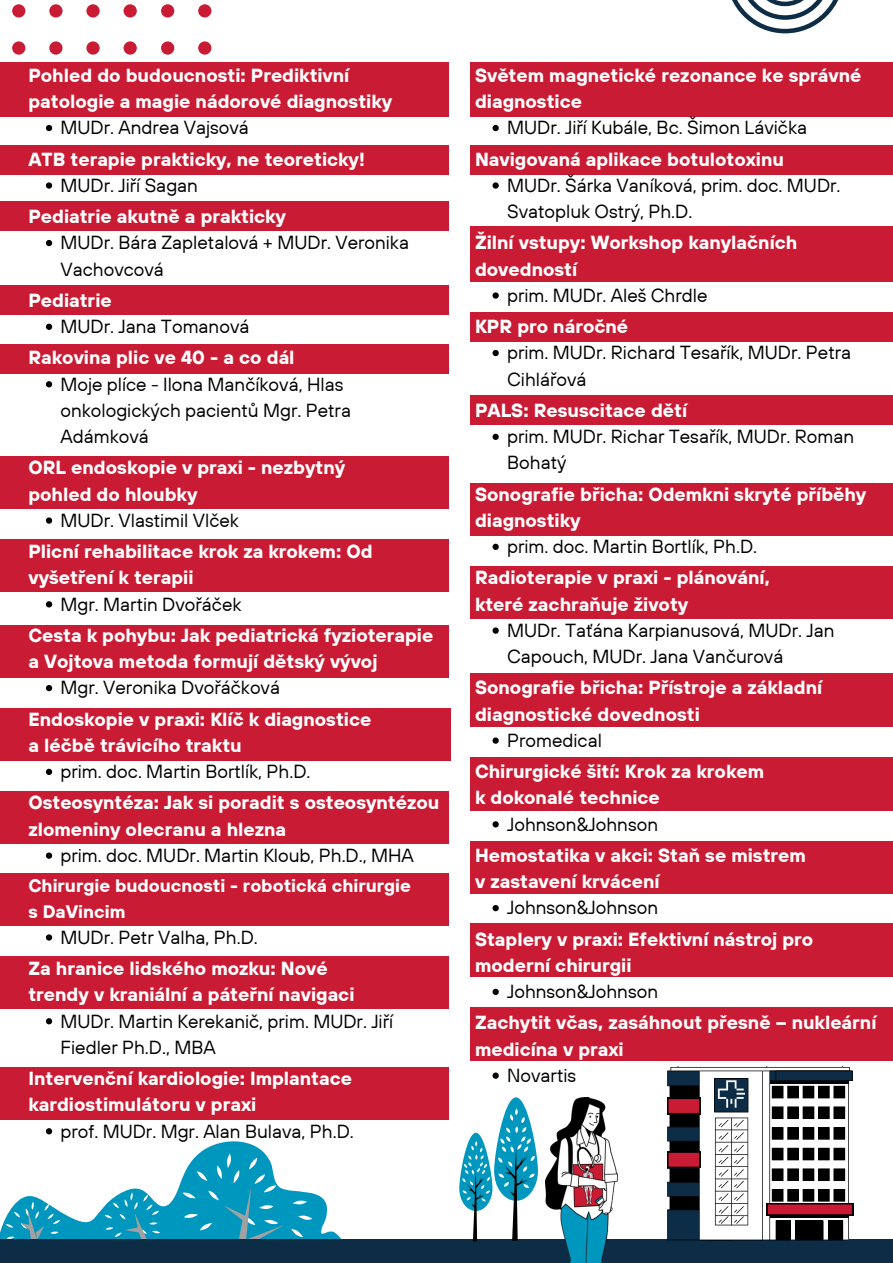
<style>
.page{position:relative;width:893px;height:1263px;background:#fff}
.page>*{position:absolute;margin:0;border:0;box-sizing:border-box;transform-origin:0 0}
.t1{font:700 18.9px/26.2px "TT Hoves";color:#fff}
.t2{font:18.9px/26.2px "TT Hoves";color:#000}
.t3{font:700 18.9px/26.2px "TT Hoves";color:#fcfcfc}
.t4{font:700 18.15px/25.3px "TT Hoves";color:#fff}
</style>
<div class="page">
<div style="left:0;top:62px;width:448px;height:55px;background:#c91b34"></div>
<div style="left:0;top:145px;width:449px;height:29px;background:#c91b34"></div>
<div style="left:0;top:202px;width:449px;height:29px;background:#c91b34"></div>
<div style="left:470px;top:145px;width:423px;height:29px;background:#c91b34"></div>
<div style="left:470px;top:227px;width:423px;height:55px;background:#c91b34"></div>
<div style="left:470px;top:62px;width:423px;height:55px;background:#c91b34"></div>
<div style="left:470px;top:312px;width:423px;height:29px;background:#c91b34"></div>
<div style="left:470px;top:396px;width:423px;height:29px;background:#c91b34"></div>
<div style="left:470px;top:483px;width:423px;height:53px;background:#c91b34"></div>
<div style="left:470px;top:566px;width:423px;height:53px;background:#c91b34"></div>
<div style="left:470px;top:673px;width:423px;height:53px;background:#c91b34"></div>
<div style="left:470px;top:757px;width:423px;height:53px;background:#c91b34"></div>
<div style="left:470px;top:841px;width:423px;height:53px;background:#c91b34"></div>
<div style="left:470px;top:923px;width:423px;height:54px;background:#c91b34"></div>
<div style="left:0;top:285px;width:449px;height:29px;background:#c91b34"></div>
<div style="left:0;top:344px;width:449px;height:29px;background:#c91b34"></div>
<div style="left:0;top:457px;width:449px;height:52px;background:#c91b34"></div>
<div style="left:0;top:539px;width:449px;height:53px;background:#c91b34"></div>
<div style="left:0;top:625px;width:449px;height:53px;background:#c91b34"></div>
<div style="left:0;top:708px;width:451px;height:53px;background:#c91b34"></div>
<div style="left:0;top:791px;width:449px;height:53px;background:#c91b34"></div>
<div style="left:0;top:873px;width:449px;height:52px;background:#c91b34"></div>
<div style="left:0;top:956px;width:449px;height:53px;background:#c91b34"></div>
<div style="left:0;top:1067px;width:449px;height:52px;background:#c91b34"></div>
<svg style="left:46px;top:125px;width:6px;height:6px"></svg>
<svg style="left:46px;top:182px;width:6px;height:7px"></svg>
<svg style="left:46px;top:240px;width:6px;height:6px"></svg>
<svg style="left:46px;top:324px;width:6px;height:6px"></svg>
<svg style="left:46px;top:381px;width:6px;height:6px"></svg>
<svg style="left:46px;top:517px;width:6px;height:7px"></svg>
<svg style="left:46px;top:601px;width:6px;height:6px"></svg>
<svg style="left:46px;top:685px;width:6px;height:6px"></svg>
<svg style="left:46px;top:769px;width:6px;height:6px"></svg>
<svg style="left:46px;top:852px;width:6px;height:7px"></svg>
<svg style="left:46px;top:934px;width:6px;height:7px"></svg>
<svg style="left:46px;top:1018px;width:6px;height:6px"></svg>
<svg style="left:0;top:1128px;width:341px;height:111px"></svg>
<svg style="left:732px;top:0;width:107px;height:33px"></svg>
<div style="left:124px;top:4px;width:13px;height:14px;background:#c91b34;border-radius:50%"></div>
<div style="left:161px;top:4px;width:13px;height:14px;background:#c91b34;border-radius:50%"></div>
<div style="left:198px;top:4px;width:13px;height:14px;background:#c91b34;border-radius:50%"></div>
<div style="left:86px;top:4px;width:14px;height:14px;background:#c91b34;border-radius:50%"></div>
<div style="left:49px;top:4px;width:14px;height:14px;background:#c91b34;border-radius:50%"></div>
<div style="left:124px;top:41px;width:13px;height:14px;background:#c91b34;border-radius:50%"></div>
<div style="left:161px;top:41px;width:13px;height:14px;background:#c91b34;border-radius:50%"></div>
<div style="left:198px;top:41px;width:13px;height:14px;background:#c91b34;border-radius:50%"></div>
<div style="left:86px;top:41px;width:14px;height:14px;background:#c91b34;border-radius:50%"></div>
<div style="left:49px;top:41px;width:14px;height:14px;background:#c91b34;border-radius:50%"></div>
<div style="left:12px;top:4px;width:13px;height:14px;background:#c91b34;border-radius:50%"></div>
<div style="left:12px;top:41px;width:13px;height:14px;background:#c91b34;border-radius:50%"></div>
<div style="left:0;top:1239px;width:893px;height:24px;background:#0d2d46"></div>
<div style="left:470px;top:1007px;width:423px;height:54px;background:#c91b34"></div>
<svg style="left:492px;top:125px;width:7px;height:6px"></svg>
<svg style="left:492px;top:182px;width:7px;height:7px"></svg>
<svg style="left:492px;top:292px;width:7px;height:7px"></svg>
<svg style="left:492px;top:350px;width:7px;height:6px"></svg>
<svg style="left:492px;top:434px;width:7px;height:6px"></svg>
<svg style="left:492px;top:544px;width:7px;height:6px"></svg>
<svg style="left:492px;top:627px;width:7px;height:7px"></svg>
<svg style="left:492px;top:737px;width:7px;height:7px"></svg>
<svg style="left:492px;top:821px;width:7px;height:6px"></svg>
<svg style="left:492px;top:905px;width:7px;height:6px"></svg>
<svg style="left:492px;top:989px;width:7px;height:6px"></svg>
<svg style="left:492px;top:1072px;width:7px;height:7px"></svg>
<svg style="left:667px;top:1067px;width:186px;height:173px"></svg>
<img style="left:545px;top:1098px;width:72px;height:165px">
<svg style="left:459px;top:1097px;width:79px;height:144px"></svg>
<p class="t1" style="left:28px;top:62px;width:365px">Pohled do budoucnosti: Prediktivní patologie a magie nádorové diagnostiky</p>
<p class="t2" style="left:61px;top:114px;width:190px">MUDr. Andrea Vajsová</p>
<h1 class="t1" style="left:28px;top:145px;width:338px">ATB terapie prakticky, ne teoreticky!</h1>
<p class="t2" style="left:61px;top:172px;width:139px">MUDr. Jiří Sagan</p>
<h1 class="t1" style="left:28px;top:203px;width:259px">Pediatrie akutně a prakticky</h1>
<p class="t2" style="left:61px;top:229px;width:350px">MUDr. Bára Zapletalová + MUDr. Veronika<br>Vachovcová</p>
<h1 class="t1" style="left:28px;top:287px;width:85px">Pediatrie</h1>
<p class="t2" style="left:61px;top:313px;width:190px">MUDr. Jana Tomanová</p>
<h1 class="t1" style="left:28px;top:344px;width:268px">Rakovina plic ve 40 - a co dál</h1>
<p class="t2" style="left:61px;top:370px;width:292px">Moje plíce - Ilona Mančíková, Hlas onkologických pacientů Mgr. Petra<br>Adámková</p>
<h1 class="t1" style="left:28px;top:454px;width:318px">ORL endoskopie v praxi - nezbytný pohled do hloubky</h1>
<p class="t2" style="left:61px;top:507px;width:180px">MUDr. Vlastimil Vlček</p>
<h1 class="t1" style="left:28px;top:538px;width:346px">Plicní rehabilitace krok za krokem: Od vyšetření k terapii</h1>
<p class="t2" style="left:61px;top:590px;width:182px">Mgr. Martin Dvořáček</p>
<h1 class="t1" style="left:28px;top:622px;width:406px">Cesta k pohybu: Jak pediatrická fyzioterapie a Vojtova metoda formují dětský vývoj</h1>
<p class="t2" style="left:61px;top:674px;width:221px">Mgr. Veronika Dvořáčková</p>
<h1 class="t1" style="left:28px;top:705px;width:344px">Endoskopie v praxi: Klíč k diagnostice a léčbě trávicího traktu</h1>
<p class="t2" style="left:61px;top:758px;width:251px">prim. doc. Martin Bortlík, Ph.D.</p>
<h1 class="t1" style="left:28px;top:789px;width:412px">Osteosyntéza: Jak si poradit s osteosyntézou zlomeniny olecranu a hlezna</h1>
<p class="t2" style="left:61px;top:842px;width:355px">prim. doc. MUDr. Martin Kloub, Ph.D., MHA</p>
<h1 class="t4" style="left:28px;top:873px;width:384px">Chirurgie budoucnosti - robotická chirurgie s DaVincim</h1>
<p class="t2" style="left:61px;top:924px;width:199px">MUDr. Petr Valha, Ph.D.</p>
<h1 class="t1" style="left:28px;top:955px;width:327px">Za hranice lidského mozku: Nové trendy v kraniální a páteřní navigaci</h1>
<p class="t2" style="left:61px;top:1007px;width:334px">MUDr. Martin Kerekanič, prim. MUDr. Jiří<br>Fiedler Ph.D., MBA</p>
<h1 class="t1" style="left:28px;top:1065px;width:325px">Intervenční kardiologie: Implantace kardiostimulátoru v praxi</h1>
<p class="t2" style="left:61px;top:1117px;width:295px">prof. MUDr. Mgr. Alan Bulava, Ph.D.</p>
<h1 class="t1" style="left:475px;top:62px;width:388px">Světem magnetické rezonance ke správné diagnostice</h1>
<p class="t2" style="left:507px;top:114px;width:301px">MUDr. Jiří Kubále, Bc. Šimon Lávička</p>
<h1 class="t1" style="left:475px;top:145px;width:310px">Navigovaná aplikace botulotoxinu</h1>
<p class="t2" style="left:507px;top:172px;width:335px">MUDr. Šárka Vaníková, prim. doc. MUDr.<br>Svatopluk Ostrý, Ph.D.</p>
<h1 class="t1" style="left:475px;top:229px;width:324px">Žilní vstupy: Workshop kanylačních dovedností</h1>
<p class="t2" style="left:507px;top:282px;width:202px">prim. MUDr. Aleš Chrdle</p>
<h1 class="t1" style="left:475px;top:313px;width:155px">KPR pro náročné</h1>
<p class="t2" style="left:507px;top:339px;width:345px">prim. MUDr. Richard Tesařík, MUDr. Petra<br>Cihlářová</p>
<h1 class="t1" style="left:475px;top:397px;width:214px">PALS: Resuscitace dětí</h1>
<p class="t2" style="left:507px;top:423px;width:349px">prim. MUDr. Richar Tesařík, MUDr. Roman<br>Bohatý</p>
<h1 class="t1" style="left:475px;top:480px;width:393px">Sonografie břicha: Odemkni skryté příběhy diagnostiky</h1>
<p class="t2" style="left:507px;top:533px;width:251px">prim. doc. Martin Bortlík, Ph.D.</p>
<h1 class="t1" style="left:475px;top:564px;width:296px">Radioterapie v praxi - plánování, které zachraňuje životy</h1>
<p class="t2" style="left:507px;top:617px;width:329px">MUDr. Taťána Karpianusová, MUDr. Jan<br>Capouch, MUDr. Jana Vančurová</p>
<h1 class="t1" style="left:475px;top:674px;width:349px">Sonografie břicha: Přístroje a základní diagnostické dovednosti</h1>
<p class="t2" style="left:507px;top:727px;width:96px">Promedical</p>
<h1 class="t1" style="left:475px;top:758px;width:290px">Chirurgické šití: Krok za krokem k dokonalé technice</h1>
<p class="t2" style="left:507px;top:810px;width:152px">Johnson&amp;Johnson</p>
<h1 class="t1" style="left:475px;top:842px;width:332px">Hemostatika v akci: Staň se mistrem v zastavení krvácení</h1>
<p class="t2" style="left:507px;top:894px;width:152px">Johnson&amp;Johnson</p>
<h1 class="t1" style="left:475px;top:925px;width:340px">Staplery v praxi: Efektivní nástroj pro moderní chirurgii</h1>
<p class="t2" style="left:507px;top:978px;width:152px">Johnson&amp;Johnson</p>
<h1 class="t3" style="left:475px;top:1009px;width:403px">Zachytit včas, zasáhnout přesně – nukleární medicína v praxi</h1>
<p class="t2" style="left:507px;top:1062px;width:71px">Novartis</p>
</div>
